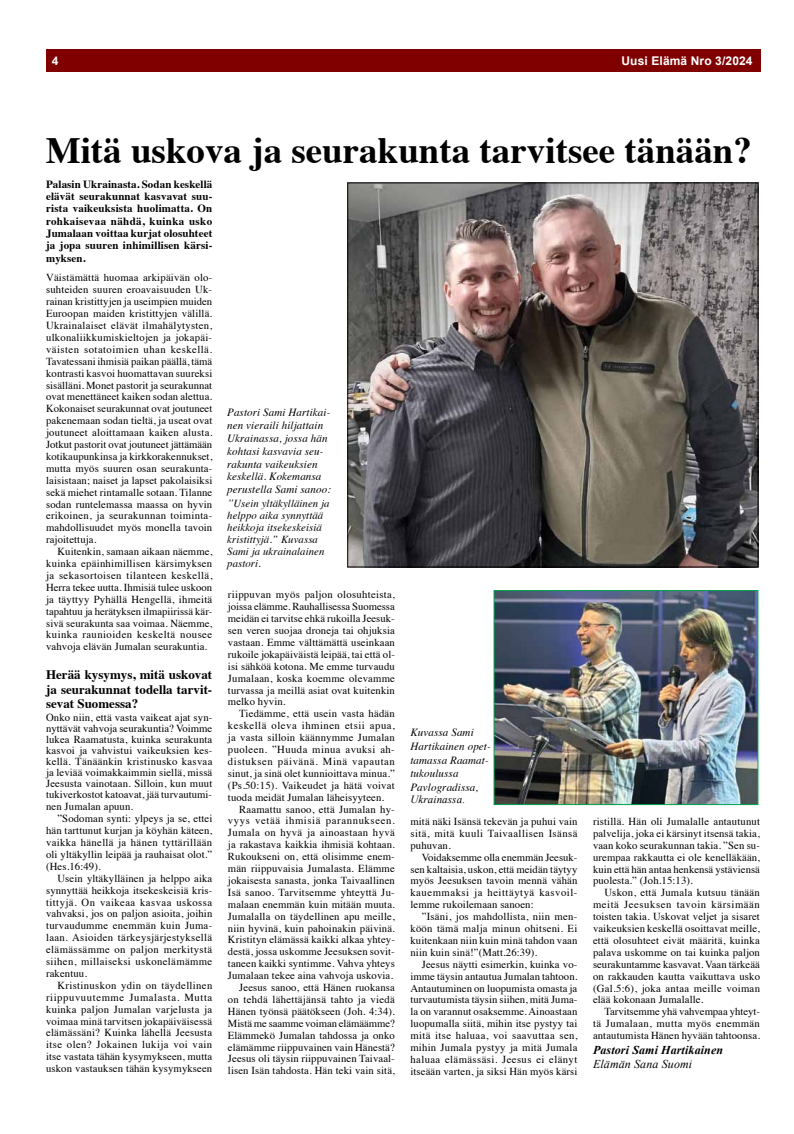
<style>
.page{position:relative;width:794px;height:1134px;background:#fff}
.page>*{position:absolute;margin:0;border:0;box-sizing:border-box;transform-origin:0 0}
.t1{font:700 37px "Times";color:#000}
.t2{font:700 13px/14.5px "Times";color:#000;text-align:justify}
.t3{font:italic 700 12px "Times New Roman";letter-spacing:.01em;color:#000}
.t4{font:700 12px "Arial";letter-spacing:.01em;color:#fff}
.t5{font:italic 12px "Times New Roman";letter-spacing:.01em;color:#000}
.t6{font:italic 11px/12.8px "Times";letter-spacing:.01em;color:#000}
.t7{font:700 11px/12.4px "Times";letter-spacing:.015em;color:#000;text-align:justify}
.t8{font:italic 11px "Times New Roman";letter-spacing:.01em;color:#000}
.t9{font:10.7px/11.9px "Times";letter-spacing:.01em;color:#000;text-align:justify}
.t10{font:italic 10.7px/11.9px "Times";letter-spacing:.01em;color:#000}
.t11{font:10.7px "Times";letter-spacing:.05em;color:#000}
.t12{font:10.7px "Times";letter-spacing:.055em;color:#000}
.t13{font:10.7px "Times";letter-spacing:.04em;color:#000}
.t14{font:10.7px "Times";letter-spacing:.035em;color:#000}
.s1{font-family:"Times New Roman";font-size:11px}
.s2{font-style:normal}
</style>
<div class="page">
<div style="left:46px;top:49px;width:714px;height:23px;background:#800000"></div>
<img style="left:496px;top:592px;width:260px;height:211px">
<div style="left:494px;top:590px;width:264px;height:215px;border:1px solid #00a651"></div>
<img style="left:349px;top:185px;width:407px;height:380px">
<div style="left:347px;top:183px;width:411px;height:384px;border:1px solid #000"></div>
<p class="t4" style="left:52px;top:53px;width:8px">4</p>
<p class="t4" style="left:621px;top:53px;width:133px">Uusi Elämä Nro 3/2024</p>
<h1 class="t1" style="left:46px;top:115px;width:708px">Mitä uskova ja seurakunta tarvitsee tänään?</h1>
<p class="t7" style="left:46px;top:177px;width:168px">Palasin Ukrainasta. Sodan keskellä elävät seurakunnat kasvavat suu&shy;rista vaikeuksista huolimatta. On rohkaisevaa nähdä, kuinka usko Jumalaan voittaa kurjat olosuhteet ja jopa suuren inhimillisen kärsi&shy;myksen.</p>
<p class="t9" style="left:46px;top:271px;width:168px">Väistämättä huomaa arkipäivän olo&shy;suhteiden suuren eroavaisuuden Uk&shy;rainan kristittyjen ja useimpien muiden Euroopan maiden kristittyjen välillä.<br>Ukrainalaiset elävät ilmahälytysten, ulkonaliikkumiskieltojen ja jokapäi&shy;väisten sotatoimien uhan keskellä.<br>Tavatessani ihmisiä paikan päällä, tämä kontrasti kasvoi huomattavan suureksi sisälläni. Monet pastorit ja seurakunnat ovat menettäneet kaiken sodan alettua.<br>Kokonaiset seurakunnat ovat joutuneet pakenemaan sodan tieltä, ja useat ovat joutuneet aloittamaan kaiken alusta.<br>Jotkut pastorit ovat joutuneet jättämään kotikaupunkinsa ja kirkkorakennukset, mutta myös suuren osan seurakunta&shy;laisistaan; naiset ja lapset pakolaisiksi sekä miehet rintamalle sotaan. Tilanne sodan runtelemassa maassa on hyvin erikoinen, ja seurakunnan toiminta&shy;mahdollisuudet myös monella tavoin rajoitettuja.</p>
<p class="t9" style="left:46px;top:545px;width:168px;text-indent:11px">Kuitenkin, samaan aikaan näemme, kuinka epäinhimillisen kärsimyksen ja sekasortoisen tilanteen keskellä, Herra tekee uutta. Ihmisiä tulee uskoon ja täyttyy Pyhällä Hengellä, ihmeitä tapahtuu ja herätyksen ilmapiirissä kär&shy;sivä seurakunta saa voimaa. Näemme, kuinka raunioiden keskeltä nousee vahvoja elävän Jumalan seurakuntia.</p>
<p class="t2" style="left:46px;top:666px;width:168px">Herää kysymys, mitä uskovat ja seurakunnat todella tarvit&shy;sevat Suomessa?</p>
<p class="t9" style="left:46px;top:711px;width:168px;line-height:11.2px">Onko niin, että vasta vaikeat ajat syn&shy;nyttävät vahvoja seurakuntia? Voimme lukea Raamatusta, kuinka seurakunta kasvoi ja vahvistui vaikeuksien kes&shy;kellä. Tänäänkin kristinusko kasvaa ja leviää voimakkaimmin siellä, missä Jeesusta vainotaan. Silloin, kun muut tukiverkostot katoavat, jää turvautumi&shy;nen Jumalan apuun.</p>
<p class="t9" style="left:46px;top:812px;width:168px;text-indent:11px">”Sodoman synti: ylpeys ja se, ettei hän tarttunut kurjan ja köyhän käteen, vaikka hänellä ja hänen tyttärillään oli yltäkyllin leipää ja rauhaisat olot.” (Hes.16:49).</p>
<p class="t9" style="left:46px;top:871px;width:168px;text-indent:11px">Usein yltäkylläinen ja helppo aika synnyttää heikkoja itsekeskeisiä kris&shy;tittyjä. On vaikeaa kasvaa uskossa vahvaksi, jos on paljon asioita, joihin turvaudumme enemmän kuin Juma&shy;laan. Asioiden tärkeysjärjestyksellä elämässämme on paljon merkitystä siihen, millaiseksi uskonelämämme rakentuu.</p>
<p class="t9" style="left:46px;top:978px;width:168px;text-indent:11px">Kristinuskon ydin on täydellinen riippuvuutemme Jumalasta. Mutta kuinka paljon Jumalan varjelusta ja voimaa minä tarvitsen jokapäiväisessä elämässäni? Kuinka lähellä Jeesusta itse olen? Jokainen lukija voi vain itse vastata tähän kysymykseen, mutta uskon vastauksen tähän kysymykseen</p>
<p class="t6" style="left:227px;top:406px;width:105px">Pastori Sami Hartikai&shy;nen vieraili hiljattain<br>Ukrainassa, jossa hän kohtasi kasvavia seu&shy;rakunta vaikeuksien keskellä. Kokemansa perustella Sami sanoo:</p>
<p class="t10" style="left:227px;top:497px;width:104px"><span class="s1">”</span>Usein yltäkylläinen ja helppo aika synnyttää heikkoja itsekeskeisiä kristittyjä.” Kuvassa<br>Sami ja ukrainalainen pastori.</p>
<p class="t9" style="left:228px;top:588px;width:168px">riippuvan myös paljon olosuhteista, joissa elämme. Rauhallisessa Suomessa meidän ei tarvitse ehkä rukoilla Jeesuk&shy;sen veren suojaa droneja tai ohjuksia vastaan. Emme välttämättä useinkaan rukoile jokapäiväistä leipää, tai että ol&shy;isi sähköä kotona. Me emme turvaudu Jumalaan, koska koemme olevamme turvassa ja meillä asiat ovat kuitenkin melko hyvin.</p>
<p class="t9" style="left:239px;top:707px;width:157px">Tiedämme, että usein vasta hädän</p>
<p class="t11" style="left:228px;top:716px;width:168px">keskellä oleva ihminen etsii apua,</p>
<p class="t9" style="left:228px;top:731px;width:168px">ja vasta silloin käännymme Jumalan</p>
<p class="t13" style="left:228px;top:739px;width:168px">puoleen. ”Huuda minua avuksi ah-</p>
<p class="t11" style="left:228px;top:751px;width:168px">distuksen päivänä. Minä vapautan</p>
<p class="t9" style="left:228px;top:766px;width:168px">sinut, ja sinä olet kunnioittava minua.”</p>
<p class="t9" style="left:228px;top:778px;width:168px">(Ps.50:15). Vaikeudet ja hätä voivat</p>
<p class="t9" style="left:228px;top:790px;width:158px">tuoda meidät Jumalan läheisyyteen.</p>
<p class="t9" style="left:239px;top:802px;width:157px">Raamattu sanoo, että Jumalan hy-</p>
<p class="t12" style="left:228px;top:811px;width:168px">vyys vetää ihmisiä parannukseen.</p>
<p class="t14" style="left:228px;top:823px;width:168px">Jumala on hyvä ja ainoastaan hyvä</p>
<p class="t9" style="left:228px;top:838px;width:168px">ja rakastava kaikkia ihmisiä kohtaan.</p>
<p class="t9" style="left:228px;top:850px;width:168px">Rukoukseni on, että olisimme enem-</p>
<p class="t9" style="left:228px;top:861px;width:168px">män riippuvaisia Jumalasta. Elämme</p>
<p class="t9" style="left:228px;top:873px;width:168px">jokaisesta sanasta, jonka Taivaallinen</p>
<p class="t9" style="left:228px;top:885px;width:168px">Isä sanoo. Tarvitsemme yhteyttä Ju-</p>
<p class="t9" style="left:228px;top:897px;width:168px">malaan enemmän kuin mitään muuta.</p>
<p class="t9" style="left:228px;top:909px;width:168px">Jumalalla on täydellinen apu meille,</p>
<p class="t9" style="left:228px;top:921px;width:168px">niin hyvinä, kuin pahoinakin päivinä.</p>
<p class="t9" style="left:228px;top:933px;width:168px">Kristityn elämässä kaikki alkaa yhtey-</p>
<p class="t9" style="left:228px;top:945px;width:168px">destä, jossa uskomme Jeesuksen sovit-</p>
<p class="t9" style="left:228px;top:957px;width:168px">taneen kaikki syntimme. Vahva yhteys</p>
<p class="t9" style="left:228px;top:969px;width:167px">Jumalaan tekee aina vahvoja uskovia.</p>
<p class="t9" style="left:239px;top:980px;width:157px">Jeesus sanoo, että Hänen ruokansa</p>
<p class="t9" style="left:228px;top:992px;width:168px">on tehdä lähettäjänsä tahto ja viedä</p>
<p class="t9" style="left:228px;top:1004px;width:168px">Hänen työnsä päätökseen (Joh. 4:34).</p>
<p class="t9" style="left:228px;top:1016px;width:168px">Mistä me saamme voiman elämäämme?</p>
<p class="t9" style="left:228px;top:1028px;width:168px">Elämmekö Jumalan tahdossa ja onko</p>
<p class="t9" style="left:228px;top:1040px;width:168px">elämämme riippuvainen vain Hänestä?</p>
<p class="t9" style="left:228px;top:1052px;width:168px">Jeesus oli täysin riippuvainen Taivaal-</p>
<p class="t9" style="left:228px;top:1064px;width:168px">lisen Isän tahdosta. Hän teki vain sitä,</p>
<p class="t6" style="left:410px;top:725px;width:82px;line-height:13.6px">Kuvassa Sami<br>Hartikainen opet&shy;tamassa Raamat&shy;tukoulussa<br>Pavlogradissa,</p>
<p class="t8" style="left:410px;top:791px;width:56px">Ukrainassa<span class="s2">.</span></p>
<p class="t9" style="left:410px;top:814px;width:168px">mitä näki Isänsä tekevän ja puhui vain sitä, mitä kuuli Taivaallisen Isänsä puhuvan.</p>
<p class="t9" style="left:410px;top:850px;width:168px;text-indent:11px">Voidaksemme olla enemmän Jeesuk&shy;sen kaltaisia, uskon, että meidän täytyy myös Jeesuksen tavoin mennä vähän kauemmaksi ja heittäytyä kasvoil&shy;lemme rukoilemaan sanoen:</p>
<p class="t9" style="left:410px;top:910px;width:168px;text-indent:11px">”Isäni, jos mahdollista, niin men&shy;köön tämä malja minun ohitseni. Ei kuitenkaan niin kuin minä tahdon vaan niin kuin sinä!”(Matt.26:39).</p>
<p class="t9" style="left:410px;top:957px;width:168px;text-indent:11px">Jeesus näytti esimerkin, kuinka vo&shy;imme täysin antautua Jumalan tahtoon.<br>Antautuminen on luopumista omasta ja turvautumista täysin siihen, mitä Juma&shy;la on varannut osaksemme. Ainoastaan luopumalla siitä, mihin itse pystyy tai mitä itse haluaa, voi saavuttaa sen, mihin Jumala pystyy ja mitä Jumala haluaa elämässäsi. Jeesus ei elänyt itseään varten, ja siksi Hän myös kärsi</p>
<p class="t9" style="left:593px;top:814px;width:168px">ristillä. Hän oli Jumalalle antautunut palvelija, joka ei kärsinyt itsensä takia, vaan koko seurakunnan takia. ”Sen su&shy;urempaa rakkautta ei ole kenelläkään, kuin että hän antaa henkensä ystäviensä puolesta.” (Joh.15:13).</p>
<p class="t9" style="left:593px;top:886px;width:168px;text-indent:11px">Uskon, että Jumala kutsuu tänään meitä Jeesuksen tavoin kärsimään toisten takia. Uskovat veljet ja sisaret vaikeuksien keskellä osoittavat meille, että olosuhteet eivät määritä, kuinka palava uskomme on tai kuinka paljon seurakuntamme kasvavat. Vaan tärkeää on rakkauden kautta vaikuttava usko (Gal.5:6), joka antaa meille voiman elää kokonaan Jumalalle.</p>
<p class="t9" style="left:593px;top:1005px;width:168px;text-indent:11px">Tarvitsemme yhä vahvempaa yhteyt&shy;tä Jumalaan, mutta myös enemmän antautumista Hänen hyvään tahtoonsa.</p>
<p class="t3" style="left:593px;top:1041px;width:132px">Pastori Sami Hartikainen</p>
<p class="t5" style="left:593px;top:1056px;width:101px">Elämän Sana Suomi</p>
</div>
